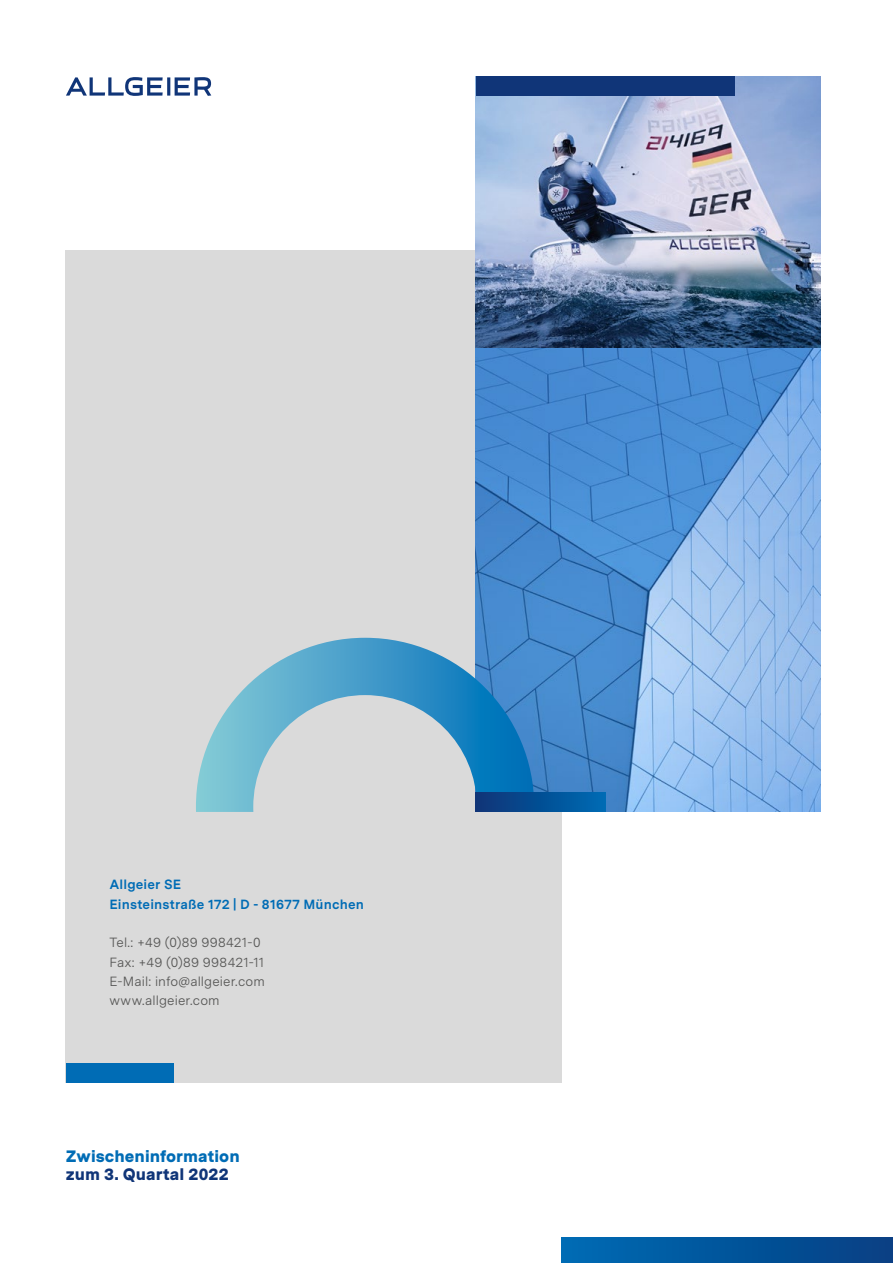
<style>
.page{position:relative;width:893px;height:1263px;background:#fff}
.page>*{position:absolute;margin:0;border:0;box-sizing:border-box;transform-origin:0 0}
.t1{font:900 16.5px "Messina Sans";color:#006cb5}
.t2{font:900 16.5px "Messina Sans";letter-spacing:.005em;color:#103578}
.t3{font:13.35px/19.4px "Messina Sans";letter-spacing:.01em;color:#575756}
.t4{font:700 13.35px/19.4px "Messina Sans";letter-spacing:.01em;color:#006cb5}
</style>
<div class="page">
<div style="left:561px;top:1238px;width:332px;height:25px;background:linear-gradient(to right,#006bb4,#073f83)"></div>
<div style="left:66px;top:251px;width:496px;height:832px;background:#dadada"></div>
<img style="left:476px;top:347px;width:345px;height:465px">
<img style="left:476px;top:77px;width:345px;height:270px">
<svg style="left:66px;top:77px;width:145px;height:19px"></svg>
<div style="left:476px;top:77px;width:258px;height:19px;background:#103578"></div>
<div style="left:66px;top:1063px;width:108px;height:20px;background:#006cb5"></div>
<svg style="left:196px;top:638px;width:338px;height:174px"></svg>
<div style="left:476px;top:792px;width:129px;height:20px;background:linear-gradient(to right,#0e3477,#006bb3)"></div>
<p class="t4" style="left:109px;top:874px;width:256px">Allgeier SE<br>Einsteinstraße 172 | D - 81677 München</p>
<p class="t3" style="left:109px;top:932px;width:157px">Tel.: +49 (0)89 998421-0<br>Fax: +49 (0)89 998421-11<br>E-Mail: info@allgeier.com www.allgeier.com</p>
<p class="t1" style="left:66px;top:1143px;width:175px">Zwischeninformation</p>
<p class="t2" style="left:66px;top:1161px;width:164px">zum 3. Quartal 2022</p>
</div>
